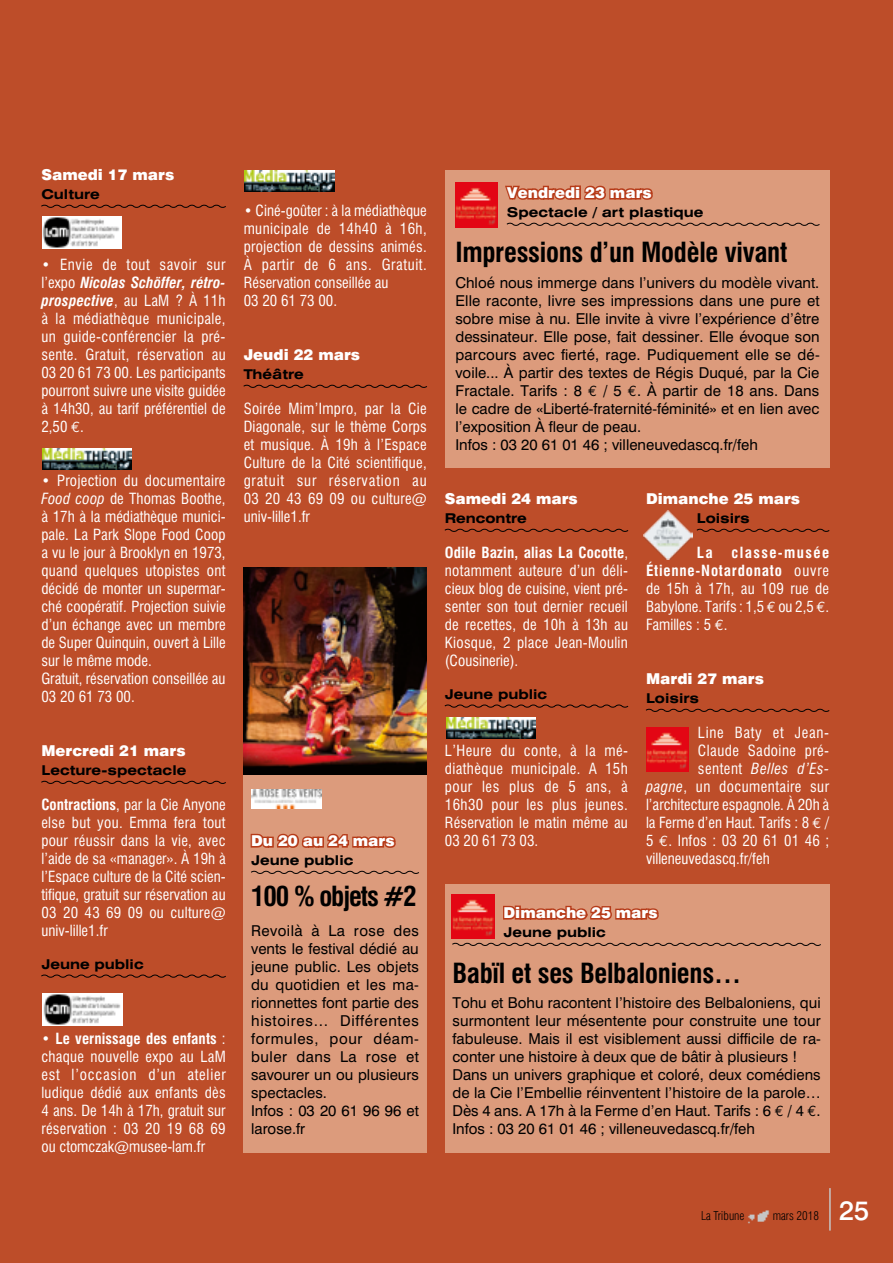
<style>
.page{position:relative;width:893px;height:1263px;background:#bd4d29}
.page>*{position:absolute;margin:0;border:0;box-sizing:border-box;transform-origin:0 0}
.t1{font:700 condensed 27px "Swiss 721 BT";letter-spacing:-.01em;color:#000}
.t2{font:700 condensed 27px "Swiss 721 BT";letter-spacing:-.04em;color:#000}
.t3{font:500 27px "Swiss 721 BT";color:#fff}
.t4{font:condensed 15px/18px "Swiss 721 BT";color:#fff;text-align:justify}
.t5{font:15px/18px "Swiss 721 BT";color:#000}
.t6{font:900 15px "Swiss 721 BT";color:#fff}
.t7{font:condensed 15px "Swiss 721 BT";letter-spacing:.03em;color:#fff}
.t8{font:italic condensed 15px "Swiss 721 BT";letter-spacing:.035em;color:#fff}
.t9{font:condensed 15px "Swiss 721 BT";letter-spacing:.045em;color:#fff}
.t10{font:700 expanded 13.5px "Swiss 721 BT";color:#000}
.t11{font:300 condensed 12px "Swiss 721 BT";color:#000}
.s1{font-weight:700;font-style:italic}
.s2{font-family:"Euro Mono";font-stretch:normal}
.s3{font-style:italic}
.s4{font-weight:700}
.s5{font-family:"Euro Mono"}
.s6{font-style:normal}
</style>
<div class="page">
<img style="left:748px;top:1210px;width:22px;height:14px">
<hr style="left:829px;top:1188px;width:2px;height:42px;background:#c6c6c6">
<img style="left:42px;top:216px;width:80px;height:32px">
<img style="left:42px;top:448px;width:90px;height:21px">
<svg style="left:41px;top:204px;width:185px;height:4px"></svg>
<svg style="left:41px;top:780px;width:185px;height:4px"></svg>
<svg style="left:41px;top:974px;width:185px;height:4px"></svg>
<svg style="left:243px;top:384px;width:184px;height:4px"></svg>
<img style="left:43px;top:993px;width:79px;height:33px">
<img style="left:245px;top:170px;width:89px;height:21px">
<div style="left:244px;top:721px;width:183px;height:432px;background:#dc9b7c"></div>
<svg style="left:251px;top:870px;width:168px;height:4px"></svg>
<svg style="left:250px;top:833px;width:146px;height:15px"></svg>
<img style="left:244px;top:567px;width:183px;height:208px">
<img style="left:252px;top:790px;width:70px;height:19px">
<div style="left:445px;top:170px;width:384px;height:298px;background:#dc9b7c"></div>
<svg style="left:506px;top:222px;width:314px;height:4px"></svg>
<svg style="left:505px;top:185px;width:148px;height:15px"></svg>
<img style="left:455px;top:183px;width:43px;height:44px">
<svg style="left:444px;top:528px;width:185px;height:4px"></svg>
<svg style="left:444px;top:704px;width:185px;height:4px"></svg>
<img style="left:446px;top:718px;width:89px;height:21px">
<div style="left:445px;top:884px;width:384px;height:269px;background:#dc9b7c"></div>
<svg style="left:452px;top:942px;width:369px;height:4px"></svg>
<svg style="left:503px;top:905px;width:156px;height:15px"></svg>
<img style="left:452px;top:894px;width:43px;height:45px">
<svg style="left:696px;top:528px;width:134px;height:4px"></svg>
<svg style="left:646px;top:708px;width:184px;height:4px"></svg>
<img style="left:644px;top:511px;width:49px;height:49px">
<img style="left:646px;top:727px;width:43px;height:44px">
<p class="t6" style="left:41px;top:166px;width:134px">Samedi 17 mars</p>
<p class="t10" style="left:41px;top:186px;width:60px">Culture</p>
<p class="t4" style="left:41px;top:256px;width:186px">• Envie de tout savoir sur l’expo <span class="s1">Nicolas Schöffer, rétro&shy;prospective</span>, au LaM ? à 11h à la médiathèque municipale, un guide-conférencier la pré&shy;sente. Gratuit, réservation au 03 20 61 73 00. Les participants pourront suivre une visite guidée à 14h30, au tarif préférentiel de 2,50 <span class="s2">€</span>.</p>
<p class="t4" style="left:41px;top:472px;width:186px;text-align:left">• Projection du documentaire<br><span class="s3">Food coop</span> de Thomas Boothe, à 17h à la médiathèque munici&shy;pale. La Park Slope Food Coop a vu le jour à Brooklyn en 1973, quand quelques utopistes ont décidé de monter un supermar&shy;ché coopératif. Projection suivie d’un échange avec un membre de Super Quinquin, ouvert à Lille sur le même mode.<br>Gratuit, réservation conseillée au<br>03 20 61 73 00.</p>
<p class="t6" style="left:41px;top:742px;width:146px">Mercredi 21 mars</p>
<p class="t10" style="left:41px;top:762px;width:146px">Lecture-spectacle</p>
<p class="t4" style="left:41px;top:796px;width:186px"><span class="s4">Contractions</span>, par la Cie Anyone else but you. Emma fera tout pour réussir dans la vie, avec l’aide de sa «manager». à 19h à l’Espace culture de la Cité scien&shy;tifique, gratuit sur réservation au 03 20 43 69 09 ou culture@ univ-lille1.fr</p>
<p class="t10" style="left:41px;top:956px;width:104px">Jeune public</p>
<p class="t4" style="left:41px;top:1030px;width:186px">• <span class="s4">Le vernissage des enfants</span> : chaque nouvelle expo au LaM est l’occasion d’un atelier ludique dédié aux enfants dès 4 ans. De 14h à 17h, gratuit sur réservation : 03 20 19 68 69 ou ctomczak@musee-lam.fr</p>
<p class="t4" style="left:244px;top:202px;width:185px;text-align:left">• Ciné-goûter : à la médiathèque municipale de 14h40 à 16h, projection de dessins animés. à partir de 6 ans. Gratuit.<br>Réservation conseillée au<br>03 20 61 73 00.</p>
<p class="t6" style="left:244px;top:346px;width:118px">Jeudi 22 mars</p>
<p class="t10" style="left:244px;top:366px;width:61px">Théâtre</p>
<p class="t4" style="left:244px;top:400px;width:185px">Soirée Mim’Impro, par la Cie Diagonale, sur le thème Corps et musique. à 19h à l’Espace Culture de la Cité scientifique, gratuit sur réservation au 03 20 43 69 09 ou culture@ univ-lille1.fr</p>
<p class="t6" style="left:251px;top:832px;width:145px">Du 20 au 24 mars</p>
<p class="t10" style="left:251px;top:852px;width:104px">Jeune public</p>
<h1 class="t2" style="left:251px;top:880px;width:167px">100 % objets #2</h1>
<p class="t5" style="left:251px;top:922px;width:169px">Revoilà à La rose des vents le festival dédié au jeune public. Les objets du quotidien et les ma&shy;rionnettes font partie des histoires… Différentes formules, pour déam&shy;buler dans La rose et savourer un ou plusieurs spectacles.<br>Infos : 03 20 61 96 96 et larose.fr</p>
<p class="t6" style="left:507px;top:184px;width:146px">Vendredi 23 mars</p>
<p class="t10" style="left:507px;top:204px;width:198px">Spectacle / art plastique</p>
<h1 class="t1" style="left:455px;top:236px;width:333px">Impressions d’un Modèle vivant</h1>
<p class="t5" style="left:455px;top:274px;width:366px">Chloé nous immerge dans l’univers du modèle vivant.<br>Elle raconte, livre ses impressions dans une pure et sobre mise à nu. Elle invite à vivre l’expérience d’être dessinateur. Elle pose, fait dessiner. Elle évoque son parcours avec fierté, rage. Pudiquement elle se dé&shy;voile... à partir des textes de Régis Duqué, par la Cie Fractale. Tarifs : 8 <span class="s5">€</span> / 5 <span class="s5">€</span>. à partir de 18 ans. Dans le cadre de «Liberté-fraternité-féminité» et en lien avec l’exposition à fleur de peau.<br>Infos : 03 20 61 01 46 ; villeneuvedascq.fr/feh</p>
<p class="t6" style="left:445px;top:490px;width:134px">Samedi 24 mars</p>
<p class="t10" style="left:445px;top:510px;width:84px">Rencontre</p>
<p class="t4" style="left:445px;top:544px;width:185px"><span class="s4">Odile Bazin, alias La Cocotte</span>, notamment auteure d’un déli&shy;cieux blog de cuisine, vient pré&shy;senter son tout dernier recueil de recettes, de 10h à 13h au Kiosque, 2 place Jean-Moulin (Cousinerie).</p>
<p class="t10" style="left:445px;top:686px;width:104px">Jeune public</p>
<p class="t6" style="left:646px;top:490px;width:156px">Dimanche 25 mars</p>
<p class="t10" style="left:697px;top:510px;width:54px">Loisirs</p>
<p class="t4" style="left:646px;top:544px;width:185px;text-indent:51px"><span class="s4">La classe-musée Étienne-Notardonato</span> ouvre de 15h à 17h, au 109 rue de Babylone. Tarifs : 1,5 <span class="s2">€</span> ou 2,5 <span class="s2">€</span>.<br>Familles : 5 <span class="s2">€</span>.</p>
<p class="t6" style="left:646px;top:670px;width:119px">Mardi 27 mars</p>
<p class="t10" style="left:646px;top:690px;width:54px">Loisirs</p>
<p class="t9" style="left:698px;top:724px;width:133px">Line Baty et Jean-</p>
<p class="t7" style="left:698px;top:742px;width:133px">Claude Sadoine pré-</p>
<p class="t8" style="left:698px;top:760px;width:133px"><span class="s6">sentent</span> Belles d’Es-</p>
<p class="t7" style="left:646px;top:778px;width:185px"><span class="s3">pagne</span>, un documentaire sur</p>
<p class="t4" style="left:646px;top:796px;width:185px">l’architecture espagnole. à 20h à</p>
<p class="t4" style="left:646px;top:814px;width:185px">la Ferme d’en Haut. Tarifs : 8 <span class="s2">€</span> /</p>
<p class="t4" style="left:646px;top:832px;width:185px">5 <span class="s2">€</span>. Infos : 03 20 61 01 46 ;</p>
<p class="t4" style="left:646px;top:850px;width:125px">villeneuvedascq.fr/feh</p>
<p class="t4" style="left:445px;top:742px;width:185px">L’Heure du conte, à la mé&shy;diathèque municipale. A 15h pour les plus de 5 ans, à 16h30 pour les plus jeunes.<br>Réservation le matin même au 03 20 61 73 03.</p>
<p class="t6" style="left:503px;top:904px;width:156px">Dimanche 25 mars</p>
<p class="t10" style="left:503px;top:924px;width:104px">Jeune public</p>
<h1 class="t1" style="left:452px;top:956px;width:290px">Babïl et ses Belbaloniens…</h1>
<p class="t5" style="left:452px;top:994px;width:370px">Tohu et Bohu racontent l’histoire des Belbaloniens, qui surmontent leur mésentente pour construite une tour fabuleuse. Mais il est visiblement aussi difficile de ra&shy;conter une histoire à deux que de bâtir à plusieurs !<br>Dans un univers graphique et coloré, deux comédiens de la Cie l’Embellie réinventent l’histoire de la parole… Dès 4 ans. A 17h à la Ferme d’en Haut. Tarifs : 6 <span class="s5">€</span> / 4 <span class="s5">€</span>.<br>Infos : 03 20 61 01 46 ; villeneuvedascq.fr/feh</p>
<p class="t11" style="left:701px;top:1208px;width:45px">La Tribune</p>
<p class="t11" style="left:773px;top:1208px;width:48px">mars 2018</p>
<h1 class="t3" style="left:839px;top:1194px;width:32px">25</h1>
</div>
